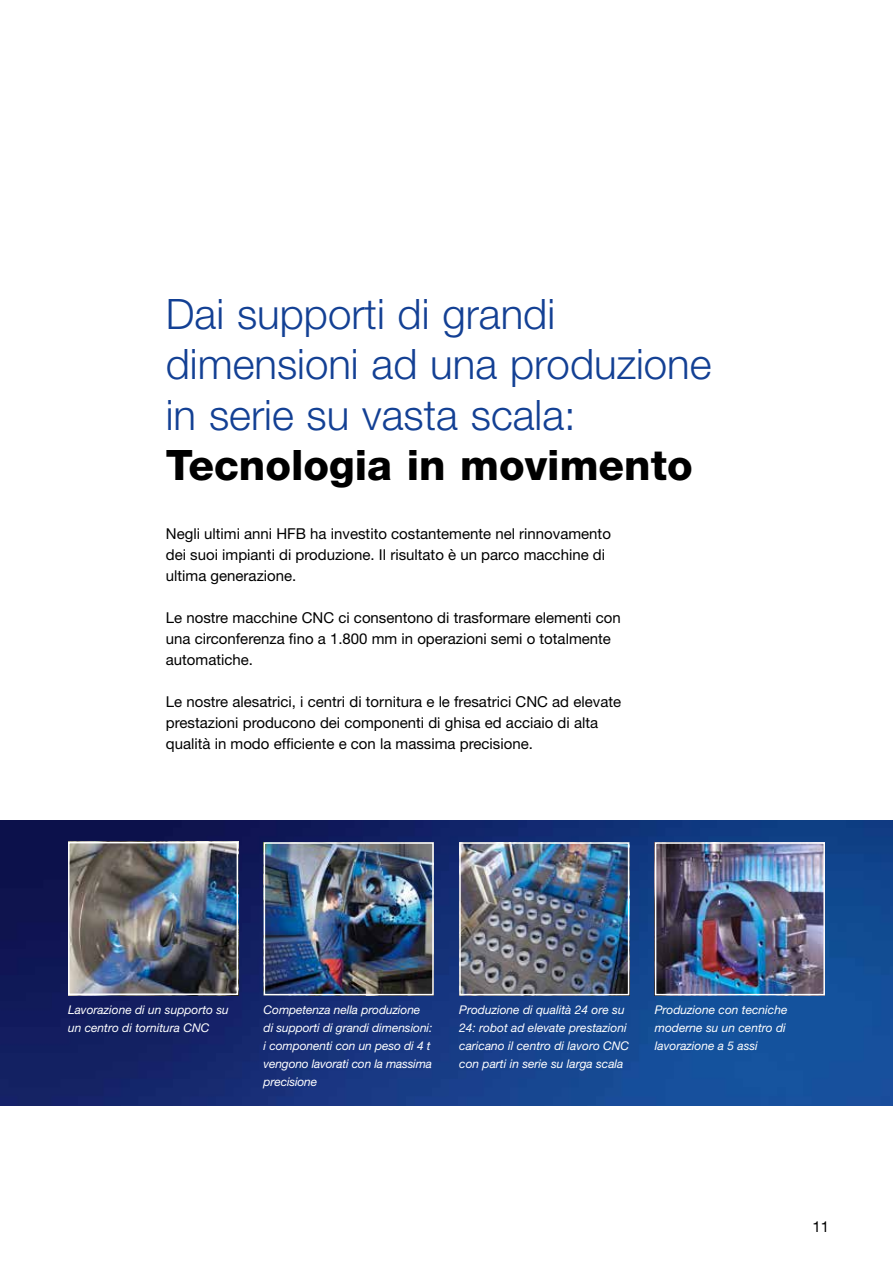
<style>
.page{position:relative;width:893px;height:1263px;background:#fff}
.page>*{position:absolute;margin:0;border:0;box-sizing:border-box;transform-origin:0 0}
.t1{font:300 42px/50.4px "Helvetica Neue";color:#134094}
.t2{font:800 42px "Helvetica Neue";color:#000}
.t3{font:15px/21px "Helvetica Neue";color:#000}
.t4{font:italic 12px/18px "Helvetica Neue";color:#fff}
</style>
<div class="page">
<img style="left:0;top:821px;width:893px;height:285px">
<img style="left:267px;top:845px;width:164px;height:147px">
<div style="left:264px;top:842px;width:170px;height:153px;border:2px solid #fff"></div>
<img style="left:462px;top:845px;width:164px;height:147px">
<div style="left:459px;top:842px;width:170px;height:153px;border:2px solid #fff"></div>
<img style="left:658px;top:845px;width:164px;height:147px">
<div style="left:655px;top:842px;width:170px;height:153px;border:2px solid #fff"></div>
<img style="left:71px;top:845px;width:164px;height:147px">
<div style="left:68px;top:842px;width:170px;height:153px;border:2px solid #fff"></div>
<h1 class="t1" style="left:166px;top:288px;width:547px">Dai supporti di grandi dimensioni ad una produzione in serie su vasta scala:</h1>
<h1 class="t2" style="left:166px;top:440px;width:528px">Tecnologia in movimento</h1>
<p class="t3" style="left:166px;top:523px;width:447px">Negli ultimi anni HFB ha investito costantemente nel rinnovamento dei suoi impianti di produzione. Il risultato è un parco macchine di ultima generazione.</p>
<p class="t3" style="left:166px;top:607px;width:456px">Le nostre macchine CNC ci consentono di trasformare elementi con una circonferenza fino a 1.800 mm in operazioni semi o totalmente automatiche.</p>
<p class="t3" style="left:166px;top:691px;width:457px">Le nostre alesatrici, i centri di tornitura e le fresatrici CNC ad elevate prestazioni producono dei componenti di ghisa ed acciaio di alta qualità in modo efficiente e con la massima precisione.</p>
<p class="t4" style="left:68px;top:1000px;width:162px">Lavorazione di un supporto su un centro di tornitura CNC</p>
<p class="t4" style="left:459px;top:1000px;width:172px">Produzione di qualità 24 ore su<br>24: robot ad elevate prestazioni caricano il centro di lavoro CNC con parti in serie su larga scala</p>
<p class="t4" style="left:655px;top:1000px;width:134px">Produzione con tecniche moderne su un centro di lavorazione a 5 assi</p>
<p class="t4" style="left:264px;top:1000px;width:170px">Competenza nella produzione di supporti di grandi dimensioni: i componenti con un peso di 4 t vengono lavorati con la massima precisione</p>
<p class="t3" style="left:812px;top:1215px;width:18px">11</p>
</div>
